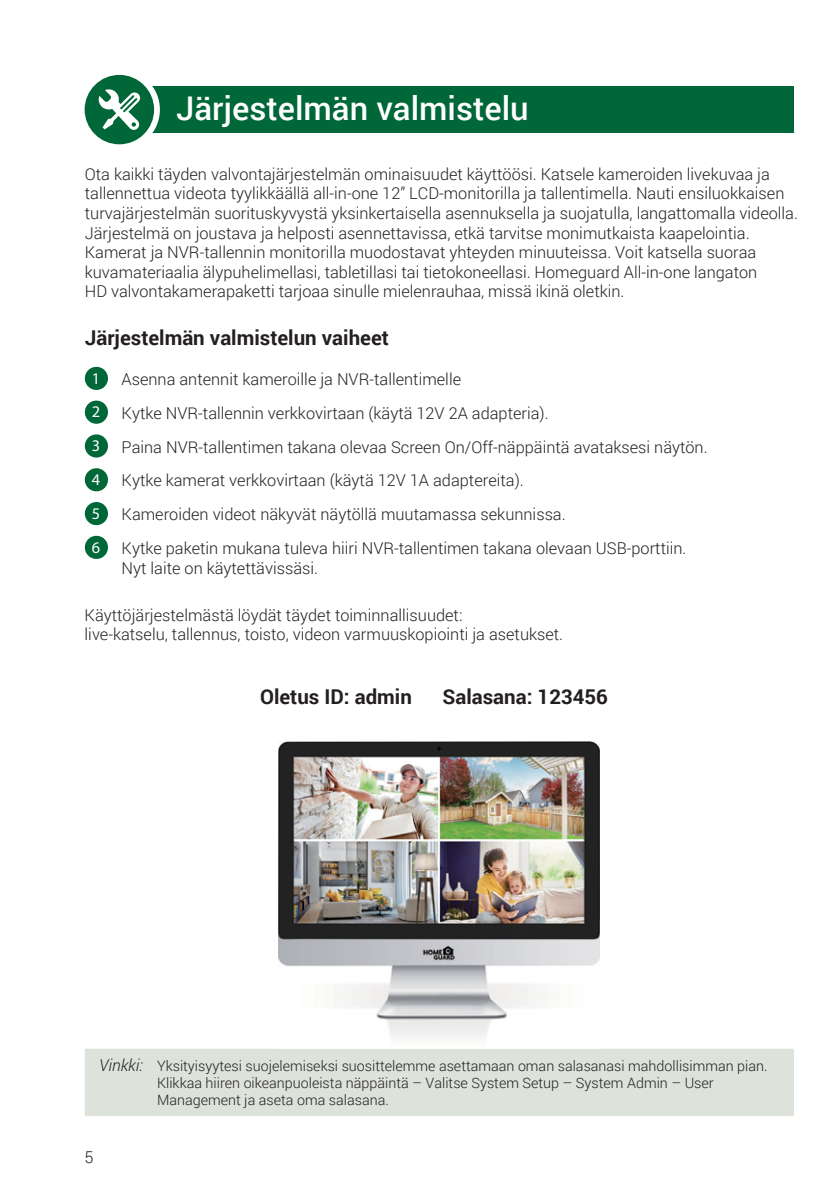
<style>
.page{position:relative;width:840px;height:1191px;background:#fff}
.page>*{position:absolute;margin:0;border:0;box-sizing:border-box;transform-origin:0 0}
.t1{font:500 32.6px "Roboto";color:#fff}
.t2{font:700 20.4px "Roboto";color:#231f20}
.t3{font:300 16.4px/19.6px "Roboto";color:#231f20}
.t4{font:700 16.4px/33.8px "Helvetica Neue LT Pro";color:#fff;text-align:justify}
.t5{font:300 14.2px/17.2px "Roboto";color:#231f20}
.s1{font-style:italic;font-size:16.4px}
</style>
<div class="page">
<div style="left:115px;top:86px;width:678px;height:47px;background:#006738"></div>
<div style="left:85px;top:1048px;width:708px;height:68px;background:#dde2db"></div>
<div style="left:85px;top:367px;width:23px;height:23px;background:#006738;border-radius:50%"></div>
<div style="left:85px;top:400px;width:23px;height:24px;background:#006738;border-radius:50%"></div>
<div style="left:85px;top:434px;width:23px;height:23px;background:#006738;border-radius:50%"></div>
<div style="left:85px;top:468px;width:23px;height:23px;background:#006738;border-radius:50%"></div>
<div style="left:85px;top:502px;width:23px;height:23px;background:#006738;border-radius:50%"></div>
<div style="left:85px;top:536px;width:23px;height:23px;background:#006738;border-radius:50%"></div>
<svg style="left:84px;top:74px;width:76px;height:71px"></svg>
<img style="left:278px;top:741px;width:321px;height:297px">
<h1 class="t1" style="left:176px;top:86px;width:354px">Järjestelmän valmistelu</h1>
<p class="t3" style="left:85px;top:164px;width:714px">Ota kaikki täyden valvontajärjestelmän ominaisuudet käyttöösi. Katsele kameroiden livekuvaa ja tallennettua videota tyylikkäällä all-in-one 12” LCD-monitorilla ja tallentimella. Nauti ensiluokkaisen turvajärjestelmän suorituskyvystä yksinkertaisella asennuksella ja suojatulla, langattomalla videolla.<br>Järjestelmä on joustava ja helposti asennettavissa, etkä tarvitse monimutkaista kaapelointia.<br>Kamerat ja NVR-tallennin monitorilla muodostavat yhteyden minuuteissa. Voit katsella suoraa kuvamateriaalia älypuhelimellasi, tabletillasi tai tietokoneellasi. Homeguard All-in-one langaton<br>HD valvontakamerapaketti tarjoaa sinulle mielenrauhaa, missä ikinä oletkin.</p>
<p class="t2" style="left:85px;top:324px;width:305px">Järjestelmän valmistelun vaiheet</p>
<p class="t3" style="left:121px;top:362px;width:587px;line-height:33.6px">Asenna antennit kameroille ja NVR-tallentimelle<br>Kytke NVR-tallennin verkkovirtaan (käytä 12V 2A adapteria).<br>Paina NVR-tallentimen takana olevaa Screen On/Off-näppäintä avataksesi näytön.<br>Kytke kamerat verkkovirtaan (käytä 12V 1A adaptereita).<br>Kameroiden videot näkyvät näytöllä muutamassa sekunnissa.<br>Kytke paketin mukana tuleva hiiri NVR-tallentimen takana olevaan USB-porttiin.</p>
<p class="t3" style="left:121px;top:558px;width:198px">Nyt laite on käytettävissäsi.</p>
<p class="t4" style="left:92px;top:361px;width:10px">1<br>2<br>3<br>4<br>5<br>6</p>
<p class="t3" style="left:84px;top:604px;width:480px">Käyttöjärjestelmästä löydät täydet toiminnallisuudet:<br>live-katselu, tallennus, toisto, videon varmuuskopiointi ja asetukset.</p>
<p class="t2" style="left:260px;top:682px;width:153px">Oletus ID: admin</p>
<p class="t2" style="left:442px;top:682px;width:167px">Salasana: 123456</p>
<p class="t5" style="left:157px;top:1056px;width:611px;text-indent:-58px"><span class="s1">Vinkki:</span> Yksityisyytesi suojelemiseksi suosittelemme asettamaan oman salasanasi mahdollisimman pian.<br>Klikkaa hiiren oikeanpuoleista näppäintä – Valitse System Setup – System Admin – User<br>Management ja aseta oma salasana.</p>
<p class="t3" style="left:84px;top:1146px;width:11px">5</p>
</div>
